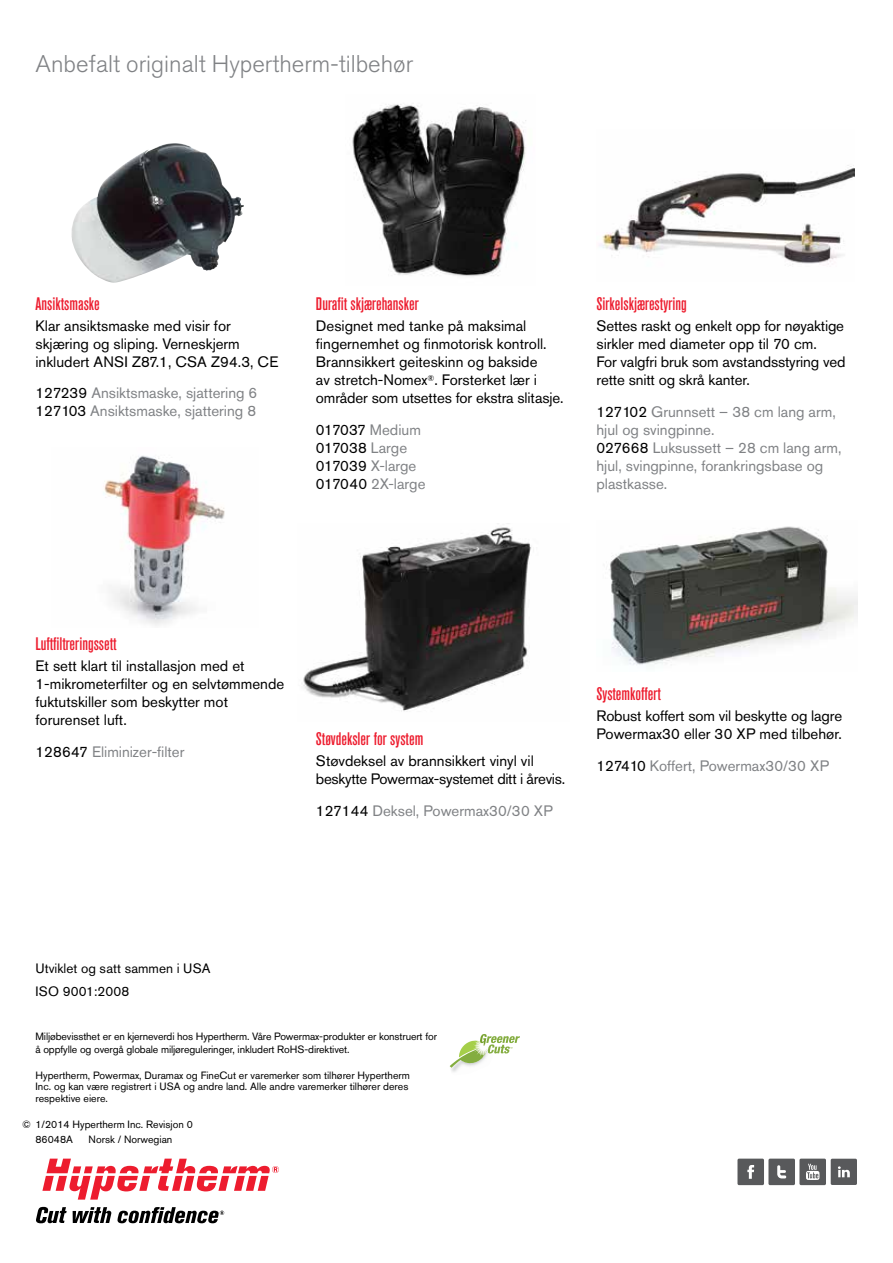
<style>
.page{position:relative;width:893px;height:1263px;background:#fff}
.page>*{position:absolute;margin:0;border:0;box-sizing:border-box;transform-origin:0 0}
.t1{font:300 24px "Akzidenz Grotesk Pro";color:#808285}
.t2{font:500 condensed 18px "Akzidenz Grotesk Pro";color:#ed1c2e}
.t3{font:15px/18px "Akzidenz Grotesk Pro";color:#000}
.t4{font:15px/18px "Akzidenz Grotesk Pro";color:#808285}
.t5{font:15px/18px "Akzidenz Grotesk Pro";letter-spacing:-.02em;color:#000}
.t6{font:13.5px/22.5px "Akzidenz Grotesk Pro";color:#000}
.t7{font:10.5px/11.2px "Akzidenz Grotesk Pro";color:#000}
.s1{color:#000}
</style>
<div class="page">
<div style="left:737px;top:1158px;width:27px;height:27px;background:#58595b;border-radius:2px"></div>
<svg style="left:747px;top:1165px;width:7px;height:14px"></svg>
<div style="left:768px;top:1158px;width:27px;height:27px;background:#58595b;border-radius:2px"></div>
<svg style="left:777px;top:1165px;width:9px;height:13px"></svg>
<div style="left:799px;top:1158px;width:27px;height:27px;background:#58595b;border-radius:2px"></div>
<svg style="left:806px;top:1164px;width:13px;height:16px"></svg>
<div style="left:831px;top:1159px;width:26px;height:26px;background:#58595b;border-radius:2px"></div>
<svg style="left:838px;top:1166px;width:12px;height:11px"></svg>
<img style="left:451px;top:1068px;width:8px;height:4px">
<svg style="left:450px;top:1034px;width:70px;height:34px"></svg>
<img style="left:71px;top:143px;width:148px;height:140px">
<img style="left:103px;top:455px;width:122px;height:171px">
<img style="left:352px;top:104px;width:174px;height:173px">
<img style="left:303px;top:523px;width:228px;height:188px">
<img style="left:609px;top:526px;width:248px;height:139px">
<img style="left:599px;top:165px;width:256px;height:100px">
<svg style="left:42px;top:1158px;width:237px;height:41px"></svg>
<svg style="left:36px;top:1207px;width:31px;height:16px"></svg>
<svg style="left:73px;top:1207px;width:38px;height:16px"></svg>
<svg style="left:117px;top:1207px;width:107px;height:16px"></svg>
<h1 class="t1" style="left:36px;top:48px;width:379px">Anbefalt originalt Hypertherm-tilbehør</h1>
<p class="t2" style="left:36px;top:292px;width:66px">Ansiktsmaske</p>
<p class="t3" style="left:36px;top:317px;width:244px">Klar ansiktsmaske med visir for skjæring og sliping. Verneskjerm inkludert ANSI Z87.1, CSA Z94.3, CE</p>
<p class="t4" style="left:36px;top:384px;width:223px"><span class="s1">127239</span> Ansiktsmaske, sjattering 6<br><span class="s1">127103</span> Ansiktsmaske, sjattering 8</p>
<p class="t2" style="left:316px;top:292px;width:104px">Durafit skjærehansker</p>
<p class="t3" style="left:316px;top:317px;width:249px">Designet med tanke på maksimal fingernemhet og finmotorisk kontroll.<br>Brannsikkert geiteskinn og bakside<br>av stretch-Nomex<sup>®</sup>. Forsterket lær i områder som utsettes for ekstra slitasje.</p>
<p class="t4" style="left:316px;top:420px;width:111px"><span class="s1">017037</span> Medium<br><span class="s1">017038</span> Large<br><span class="s1">017039</span> X-large<br><span class="s1">017040</span> 2X-large</p>
<p class="t2" style="left:596px;top:292px;width:92px">Sirkelskjærestyring</p>
<p class="t3" style="left:596px;top:317px;width:251px">Settes raskt og enkelt opp for nøyaktige sirkler med diameter opp til 70 cm.<br>For valgfri bruk som avstandsstyring ved rette snitt og skrå kanter.</p>
<p class="t4" style="left:596px;top:402px;width:246px"><span class="s1">127102</span> Grunnsett – 38 cm lang arm, hjul og svingpinne.<br><span class="s1">027668</span> Luksussett – 28 cm lang arm, hjul, svingpinne, forankringsbase og plastkasse.</p>
<p class="t2" style="left:36px;top:632px;width:83px">Luftfiltreringssett</p>
<p class="t3" style="left:36px;top:657px;width:250px">Et sett klart til installasjon med et<br>1-mikrometerfilter og en selvtømmende fuktutskiller som beskytter mot forurenset luft.</p>
<p class="t4" style="left:36px;top:743px;width:150px"><span class="s1">128647</span> Eliminizer-filter</p>
<p class="t2" style="left:316px;top:727px;width:109px">Støvdeksler for system</p>
<p class="t5" style="left:316px;top:752px;width:251px">Støvdeksel av brannsikkert vinyl vil beskytte Powermax-systemet ditt i årevis.</p>
<p class="t4" style="left:316px;top:801px;width:238px"><span class="s1">127144</span> Deksel, Powermax30/30 XP</p>
<p class="t2" style="left:596px;top:682px;width:66px">Systemkoffert</p>
<p class="t3" style="left:596px;top:707px;width:247px">Robust koffert som vil beskytte og lagre<br>Powermax30 eller 30 XP med tilbehør.</p>
<p class="t4" style="left:596px;top:756px;width:234px"><span class="s1">127410</span> Koffert, Powermax30/30 XP</p>
<p class="t6" style="left:36px;top:957px;width:176px">Utviklet og satt sammen i USA<br>ISO 9001:2008</p>
<p class="t7" style="left:36px;top:1029px;width:403px;line-height:13.5px">Miljøbevissthet er en kjerneverdi hos Hypertherm. Våre Powermax-produkter er konstruert for å oppfylle og overgå globale miljøreguleringer, inkludert RoHS-direktivet.</p>
<p class="t7" style="left:36px;top:1070px;width:376px">Hypertherm, Powermax, Duramax og FineCut er varemerker som tilhører Hypertherm<br>Inc. og kan være registrert i USA og andre land. Alle andre varemerker tilhører deres respektive eiere.</p>
<p class="t7" style="left:36px;top:1116px;width:159px;line-height:15.8px;text-indent:-14px">© 1/2014 Hypertherm Inc. Revisjon 0<br>86048A</p>
<p class="t7" style="left:89px;top:1134px;width:85px">Norsk / Norwegian</p>
</div>
